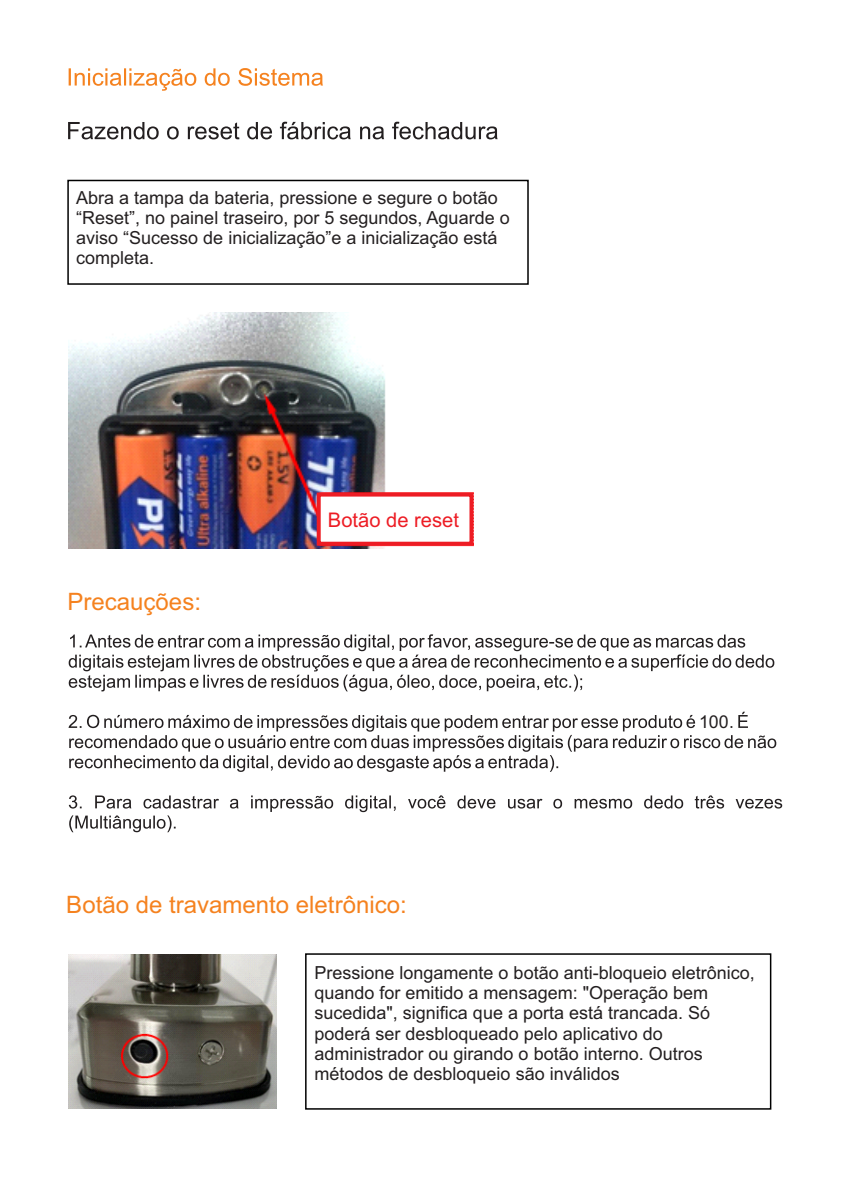
<style>
.page{position:relative;width:851px;height:1191px;background:#fff}
.page>*{position:absolute;margin:0;border:0;box-sizing:border-box;transform-origin:0 0}
.t1{font:24px "Arial";color:#f5821f}
.t2{font:20.2px "Arial";color:#ed1c24}
.t3{font:18px/20.2px "Arial";color:#231f20}
.t4{font:17.8px "Arial";color:#231f20}
</style>
<div class="page">
<img style="left:68px;top:312px;width:318px;height:236px">
<svg style="left:314px;top:490px;width:160px;height:58px"></svg>
<div style="left:67px;top:180px;width:461px;height:105px;border:2px solid #000"></div>
<svg style="left:69px;top:68px;width:254px;height:23px"></svg>
<svg style="left:68px;top:122px;width:429px;height:17px"></svg>
<svg style="left:69px;top:643px;width:713px;height:189px"></svg>
<svg style="left:69px;top:634px;width:676px;height:57px"></svg>
<img style="left:68px;top:954px;width:208px;height:154px">
<div style="left:305px;top:953px;width:466px;height:156px;border:2px solid #000"></div>
<p class="t3" style="left:76px;top:189px;width:435px">Abra a tampa da bateria, pressione e segure o botão “Reset”, no painel traseiro, por 5 segundos, Aguarde o aviso “Sucesso de inicialização”e a inicialização está completa.</p>
<h1 class="t1" style="left:67px;top:592px;width:135px">Precauções:</h1>
<p class="t2" style="left:328px;top:512px;width:133px">Botão de reset</p>
<h1 class="t1" style="left:66px;top:895px;width:342px">Botão de travamento eletrônico:</h1>
<p class="t4" style="left:699px;top:714px;width:31px">100</p>
<p class="t3" style="left:314px;top:964px;width:442px">Pressione longamente o botão anti-bloqueio eletrônico, quando for emitido a mensagem: "Operação bem sucedida", significa que a porta está trancada. Só poderá ser desbloqueado pelo aplicativo do administrador ou girando o botão interno. Outros métodos de desbloqueio são inválidos</p>
</div>
